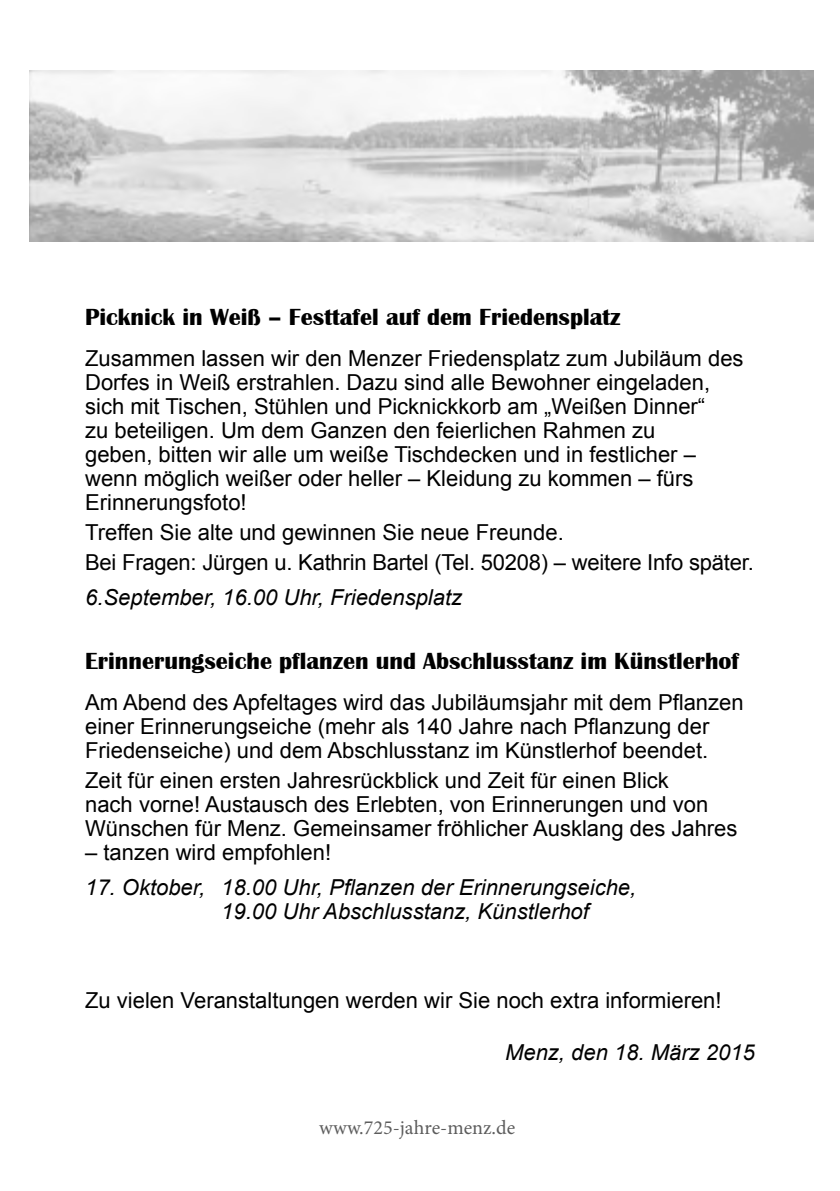
<style>
.page{position:relative;width:840px;height:1191px;background:#fff}
.page>*{position:absolute;margin:0;border:0;box-sizing:border-box;transform-origin:0 0}
.t1{font:700 24px "Britannic";color:#000}
.t2{font:22px/24px "Arial";color:#000}
.t3{font:italic 22px/24px "Arial";color:#000}
.t4{font:20px "Minion Pro";color:#5d5d5d}
</style>
<div class="page">
<img style="left:30px;top:71px;width:782px;height:170px">
<p class="t1" style="left:85px;top:304px;width:536px">Picknick in Weiß – Festtafel auf dem Friedensplatz</p>
<p class="t2" style="left:85px;top:347px;width:659px">Zusammen lassen wir den Menzer Friedensplatz zum Jubiläum des Dorfes in Weiß erstrahlen. Dazu sind alle Bewohner eingeladen, sich mit Tischen, Stühlen und Picknickkorb am „Weißen Dinner“<br>zu beteiligen. Um dem Ganzen den feierlichen Rahmen zu<br>geben, bitten wir alle um weiße Tischdecken und in festlicher – wenn möglich weißer oder heller – Kleidung zu kommen – fürs Erinnerungsfoto!</p>
<p class="t2" style="left:85px;top:518px;width:669px;line-height:29.6px">Treffen Sie alte und gewinnen Sie neue Freunde.<br>Bei Fragen: Jürgen u. Kathrin Bartel (Tel. 50208) – weitere Info später.</p>
<p class="t3" style="left:85px;top:586px;width:378px">6.September, 16.00 Uhr, Friedensplatz</p>
<p class="t1" style="left:85px;top:647px;width:655px">Erinnerungseiche pflanzen und Abschlusstanz im Künstlerhof</p>
<p class="t2" style="left:85px;top:690px;width:659px">Am Abend des Apfeltages wird das Jubiläumsjahr mit dem Pflanzen einer Erinnerungseiche (mehr als 140 Jahre nach Pflanzung der<br>Friedenseiche) und dem Abschlusstanz im Künstlerhof beendet.</p>
<p class="t2" style="left:85px;top:768px;width:653px">Zeit für einen ersten Jahresrückblick und Zeit für einen Blick<br>nach vorne! Austausch des Erlebten, von Erinnerungen und von<br>Wünschen für Menz. Gemeinsamer fröhlicher Ausklang des Jahres</p>
<p class="t2" style="left:85px;top:840px;width:247px">– tanzen wird empfohlen!</p>
<p class="t3" style="left:221px;top:875px;width:416px;text-indent:-136px">17. Oktober, 18.00 Uhr, Pflanzen der Erinnerungseiche,<br>19.00 Uhr Abschlusstanz, Künstlerhof</p>
<p class="t2" style="left:85px;top:988px;width:637px">Zu vielen Veranstaltungen werden wir Sie noch extra informieren!</p>
<p class="t3" style="left:505px;top:1041px;width:251px">Menz, den 18. März 2015</p>
<p class="t4" style="left:319px;top:1114px;width:197px">www.725-jahre-menz.de</p>
</div>
